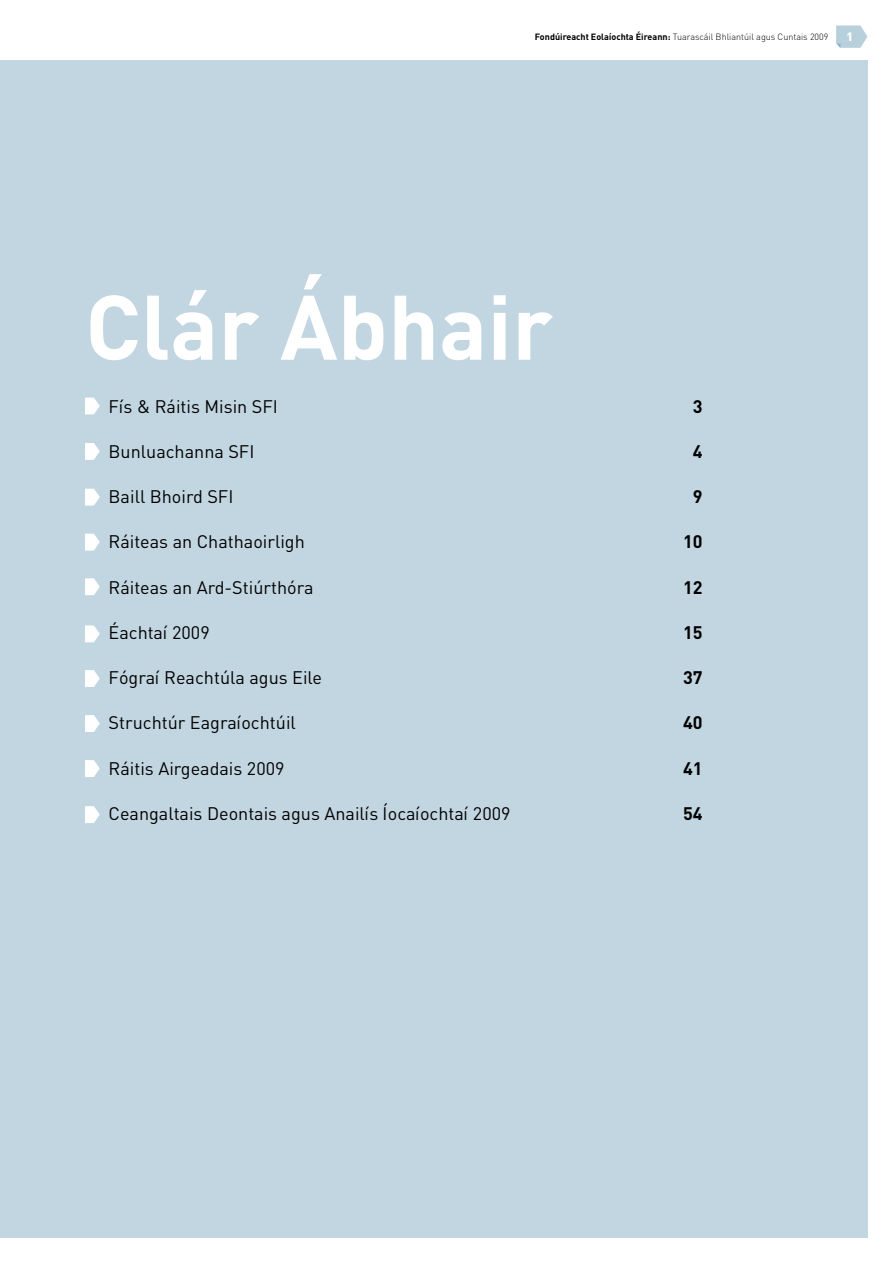
<style>
.page{position:relative;width:893px;height:1263px;background:#fff}
.page>*{position:absolute;margin:0;border:0;box-sizing:border-box;transform-origin:0 0}
.t1{font:700 90px "DIN";color:#fff}
.t2{font:18px "DIN";color:#000}
.t3{font:700 18px "DIN";color:#000}
.t4{font:900 12px "DIN";color:#fff}
.t5{font:300 9px "DIN";color:#000}
.s1{font-weight:700}
</style>
<div class="page">
<svg style="left:836px;top:26px;width:31px;height:22px"></svg>
<div style="left:0;top:60px;width:867px;height:1177px;background:#c2d6e1"></div>
<svg style="left:85px;top:397px;width:15px;height:18px"></svg>
<svg style="left:85px;top:443px;width:15px;height:17px"></svg>
<svg style="left:85px;top:488px;width:15px;height:18px"></svg>
<svg style="left:85px;top:533px;width:15px;height:18px"></svg>
<svg style="left:85px;top:578px;width:15px;height:18px"></svg>
<svg style="left:85px;top:625px;width:15px;height:18px"></svg>
<svg style="left:85px;top:670px;width:15px;height:17px"></svg>
<svg style="left:85px;top:715px;width:15px;height:17px"></svg>
<svg style="left:85px;top:760px;width:15px;height:17px"></svg>
<svg style="left:85px;top:806px;width:15px;height:17px"></svg>
<p class="t5" style="left:535px;top:31px;width:295px"><span class="s1">Fondúireacht Eolaíochta Éireann:</span> Tuarascáil Bhliantúil agus Cuntais 2009</p>
<p class="t4" style="left:846px;top:28px;width:8px">1</p>
<h1 class="t1" style="left:85px;top:268px;width:469px">Clár Ábhair</h1>
<p class="t2" style="left:109px;top:395px;width:171px">Fís &amp; Ráitis Misin SFI</p>
<p class="t3" style="left:693px;top:394px;width:11px">3</p>
<p class="t2" style="left:109px;top:440px;width:147px">Bunluachanna SFI</p>
<p class="t3" style="left:693px;top:440px;width:11px">4</p>
<p class="t2" style="left:109px;top:485px;width:126px">Baill Bhoird SFI</p>
<p class="t3" style="left:693px;top:485px;width:11px">9</p>
<p class="t2" style="left:109px;top:531px;width:198px">Ráiteas an Chathaoirligh</p>
<p class="t3" style="left:683px;top:530px;width:21px">10</p>
<p class="t2" style="left:109px;top:576px;width:206px">Ráiteas an Ard-Stiúrthóra</p>
<p class="t3" style="left:683px;top:575px;width:21px">12</p>
<p class="t2" style="left:109px;top:621px;width:103px">Éachtaí 2009</p>
<p class="t3" style="left:683px;top:621px;width:21px">15</p>
<p class="t2" style="left:109px;top:666px;width:215px">Fógraí Reachtúla agus Eile</p>
<p class="t3" style="left:683px;top:666px;width:21px">37</p>
<p class="t2" style="left:109px;top:712px;width:189px">Struchtúr Eagraíochtúil</p>
<p class="t3" style="left:683px;top:711px;width:21px">40</p>
<p class="t2" style="left:109px;top:757px;width:177px">Ráitis Airgeadais 2009</p>
<p class="t3" style="left:683px;top:756px;width:21px">41</p>
<p class="t2" style="left:109px;top:802px;width:403px">Ceangaltais Deontais agus Anailís Íocaíochtaí 2009</p>
<p class="t3" style="left:683px;top:802px;width:21px">54</p>
</div>
